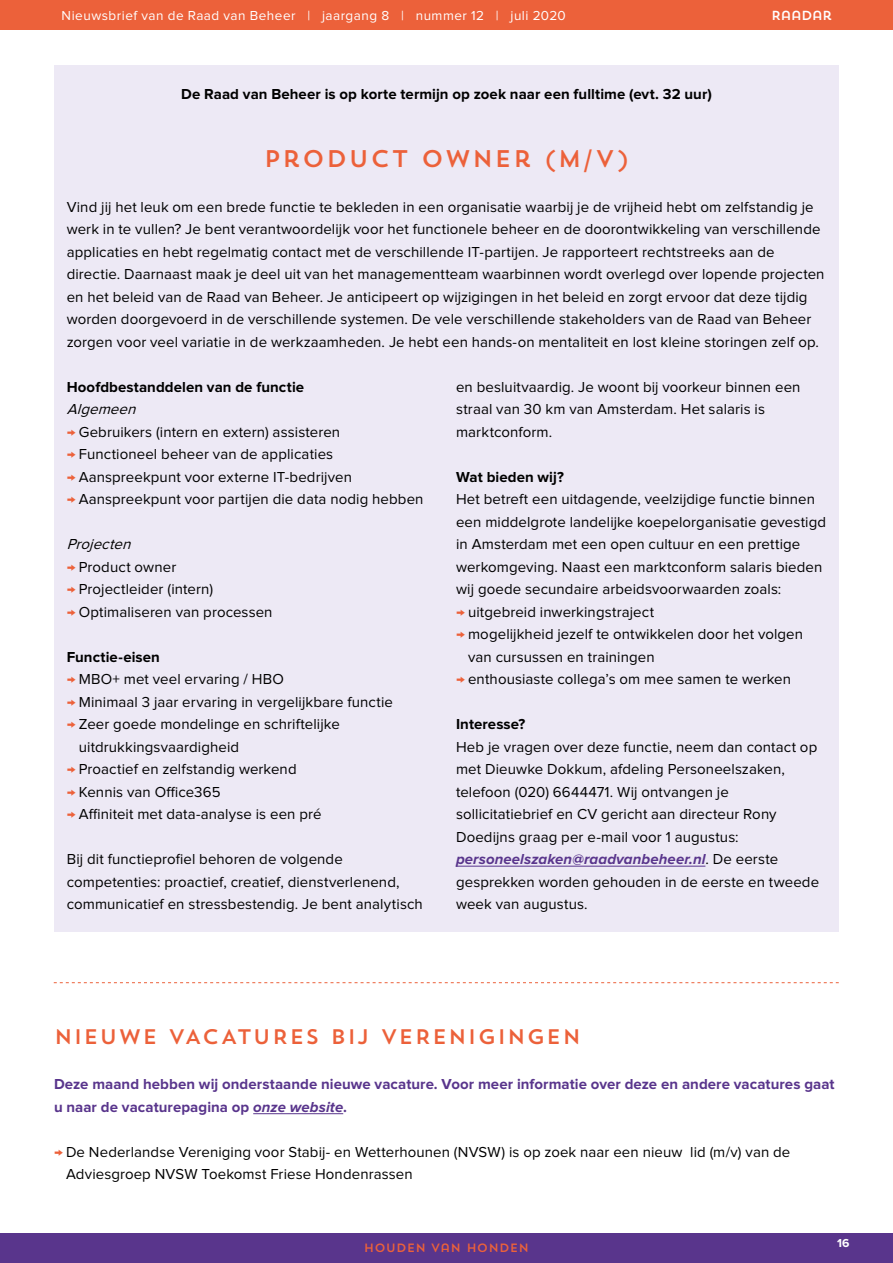
<style>
.page{position:relative;width:893px;height:1263px;background:#fff}
.page>*{position:absolute;margin:0;border:0;box-sizing:border-box;transform-origin:0 0}
.t1{font:24px "Trend Sans One";letter-spacing:.045em;color:#ec613a}
.t2{font:21px "Trend Sans One";letter-spacing:.045em;color:#ec613a}
.t3{font:15px/22.5px "Proxima Nova";letter-spacing:.005em;color:#000}
.t4{font:700 15px "Proxima Nova";letter-spacing:.005em;color:#000}
.t5{font:700 15px/22.5px "Proxima Nova";letter-spacing:.005em;color:#59358c}
.t6{font:italic 15px "Proxima Nova";color:#000}
.t7{font:13.5px "Proxima Nova";letter-spacing:.035em;color:#fff}
.t8{font:13.05px "Trend Sans One";letter-spacing:-.07em;color:#fff}
.t9{font:12px "Trend Sans One";color:#ec613a}
.t10{font:700 12px "Proxima Nova";color:#fff}
.s1{color:#ec613a}
.s2{font-weight:700;font-style:italic;color:#59358c}
.s3{font-style:italic}
</style>
<div class="page">
<div style="left:0;top:1233px;width:893px;height:30px;background:#59358c"></div>
<div style="left:0;top:0;width:893px;height:30px;background:#ec613a"></div>
<svg style="left:54px;top:982px;width:785px;height:1px"></svg>
<div style="left:54px;top:65px;width:785px;height:867px;background:#ede9f5"></div>
<hr style="left:456px;top:866px;width:249px;height:1px;background:#59358c">
<hr style="left:253px;top:1113px;width:90px;height:1px;background:#59358c">
<p class="t7" style="left:62px;top:9px;width:506px">Nieuwsbrief van de Raad van Beheer | jaargang 8 | nummer 12 | juli 2020</p>
<p class="t8" style="left:771px;top:7px;width:63px">RAADAR</p>
<p class="t4" style="left:181px;top:87px;width:532px">De Raad van Beheer is op korte termijn op zoek naar een fulltime (evt. 32 uur)</p>
<h1 class="t1" style="left:264px;top:143px;width:367px">PRODUCT OWNER (M/V)</h1>
<p class="t3" style="left:67px;top:196px;width:759px">Vind jij het leuk om een brede functie te bekleden in een organisatie waarbij je de vrijheid hebt om zelfstandig je werk in te vullen? Je bent verantwoordelijk voor het functionele beheer en de doorontwikkeling van verschillende applicaties en hebt regelmatig contact met de verschillende IT-partijen. Je rapporteert rechtstreeks aan de directie. Daarnaast maak je deel uit van het managementteam waarbinnen wordt overlegd over lopende projecten en het beleid van de Raad van Beheer. Je anticipeert op wijzigingen in het beleid en zorgt ervoor dat deze tijdig worden doorgevoerd in de verschillende systemen. De vele verschillende stakeholders van de Raad van Beheer zorgen voor veel variatie in de werkzaamheden. Je hebt een hands-on mentaliteit en lost kleine storingen zelf op.</p>
<p class="t4" style="left:67px;top:380px;width:239px">Hoofdbestanddelen van de functie</p>
<p class="t6" style="left:67px;top:402px;width:74px">Algemeen</p>
<p class="t3" style="left:67px;top:421px;width:275px"><span class="s1">→</span> Gebruikers (intern en extern) assisteren</p>
<p class="t3" style="left:67px;top:443px;width:268px"><span class="s1">→</span> Functioneel beheer van de applicaties</p>
<p class="t3" style="left:67px;top:466px;width:287px"><span class="s1">→</span> Aanspreekpunt voor externe IT-bedrijven</p>
<p class="t3" style="left:67px;top:488px;width:358px"><span class="s1">→</span> Aanspreekpunt voor partijen die data nodig hebben</p>
<p class="t6" style="left:67px;top:537px;width:69px">Projecten</p>
<p class="t3" style="left:67px;top:556px;width:111px"><span class="s1">→</span> Product owner</p>
<p class="t3" style="left:67px;top:578px;width:148px"><span class="s1">→</span> Projectleider (intern)</p>
<p class="t3" style="left:67px;top:601px;width:207px"><span class="s1">→</span> Optimaliseren van processen</p>
<p class="t4" style="left:67px;top:650px;width:95px">Functie-eisen</p>
<p class="t3" style="left:67px;top:668px;width:219px"><span class="s1">→</span> MBO+ met veel ervaring / HBO</p>
<p class="t3" style="left:67px;top:691px;width:328px"><span class="s1">→</span> Minimaal 3 jaar ervaring in vergelijkbare functie</p>
<p class="t3" style="left:79px;top:713px;width:263px;text-indent:-12px"><span class="s1">→</span> Zeer goede mondelinge en schriftelijke uitdrukkingsvaardigheid</p>
<p class="t3" style="left:67px;top:758px;width:231px"><span class="s1">→</span> Proactief en zelfstandig werkend</p>
<p class="t3" style="left:67px;top:781px;width:155px"><span class="s1">→</span> Kennis van Office365</p>
<p class="t3" style="left:67px;top:803px;width:256px"><span class="s1">→</span> Affiniteit met data-analyse is een pré</p>
<p class="t3" style="left:67px;top:848px;width:358px">Bij dit functieprofiel behoren de volgende competenties: proactief, creatief, dienstverlenend, communicatief en stressbestendig. Je bent analytisch</p>
<p class="t3" style="left:456px;top:376px;width:346px">en besluitvaardig. Je woont bij voorkeur binnen een straal van 30 km van Amsterdam. Het salaris is marktconform.</p>
<p class="t4" style="left:456px;top:470px;width:109px">Wat bieden wij?</p>
<p class="t3" style="left:456px;top:488px;width:372px">Het betreft een uitdagende, veelzijdige functie binnen een middelgrote landelijke koepelorganisatie gevestigd in Amsterdam met een open cultuur en een prettige werkomgeving. Naast een marktconform salaris bieden wij goede secundaire arbeidsvoorwaarden zoals:</p>
<p class="t3" style="left:456px;top:601px;width:200px"><span class="s1">→</span> uitgebreid inwerkingstraject</p>
<p class="t3" style="left:468px;top:623px;width:337px;text-indent:-12px"><span class="s1">→</span> mogelijkheid jezelf te ontwikkelen door het volgen van cursussen en trainingen</p>
<p class="t3" style="left:456px;top:668px;width:336px"><span class="s1">→</span> enthousiaste collega’s om mee samen te werken</p>
<p class="t4" style="left:456px;top:717px;width:71px">Interesse?</p>
<p class="t3" style="left:456px;top:736px;width:365px">Heb je vragen over deze functie, neem dan contact op met Dieuwke Dokkum, afdeling Personeelszaken, telefoon (020) 6644471. Wij ontvangen je sollicitatiebrief en CV gericht aan directeur Rony Doedijns graag per e-mail voor 1 augustus: <span class="s2">personeelszaken@raadvanbeheer.nl</span>. De eerste gesprekken worden gehouden in de eerste en tweede week van augustus.</p>
<h2 class="t2" style="left:54px;top:1023px;width:529px">NIEUWE VACATURES BIJ VERENIGINGEN</h2>
<p class="t5" style="left:54px;top:1073px;width:782px">Deze maand hebben wij onderstaande nieuwe vacature. Voor meer informatie over deze en andere vacatures gaat u naar de vacaturepagina op <span class="s3">onze website</span>.</p>
<p class="t3" style="left:66px;top:1141px;width:726px;text-indent:-12px"><span class="s1">→</span> De Nederlandse Vereniging voor Stabij- en Wetterhounen (NVSW) is op zoek naar een nieuw lid (m/v) van de<br>Adviesgroep NVSW Toekomst Friese Hondenrassen</p>
<p class="t9" style="left:364px;top:1240px;width:167px">HOUDEN VAN HONDEN</p>
<p class="t10" style="left:837px;top:1237px;width:14px">16</p>
</div>
